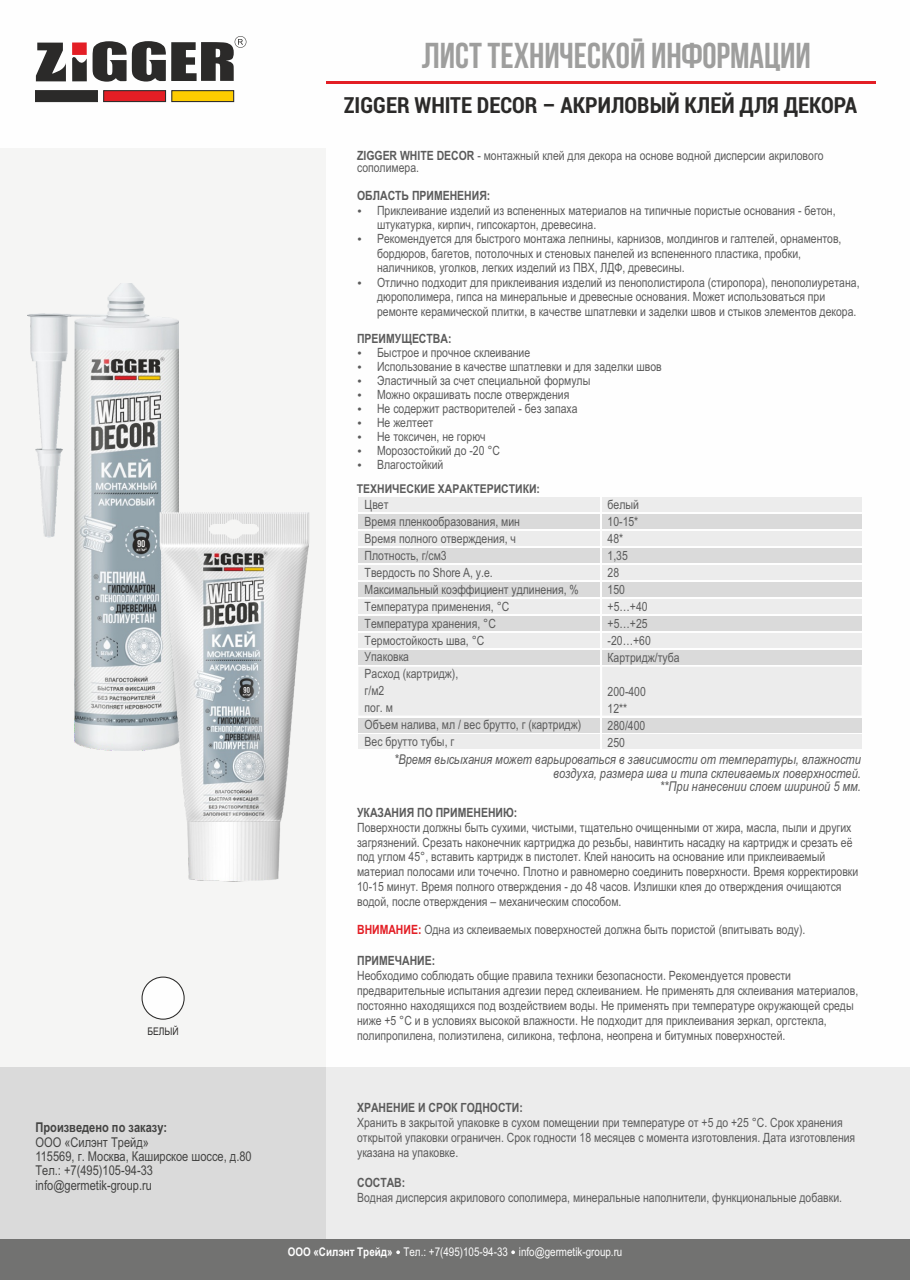
<style>
.page{position:relative;width:910px;height:1280px;background:#fff}
.page>*{position:absolute;margin:0;border:0;box-sizing:border-box;transform-origin:0 0}
.t1{font:36px "Bebas Neue Cyrillic";color:#9e9e9d}
.t2{font:700 22.2px "Roboto Condensed";color:#2b2a29}
.t3{font:italic 13.5px/13px "Arial Narrow";color:#5b5b5b;text-align:right}
.t4{font:13.5px/14.2px "Arial Narrow";color:#434342}
.t5{font:700 13.5px "Arial Narrow";color:#434342}
.t6{font:12.75px/17px "Arial Narrow";color:#5b5b5b}
.t7{font:700 12.75px "Arial Narrow";color:#5b5b5b}
.t8{font:700 12.15px "Arial Narrow";color:#5b5b5b;scale:1.05 1}
.t9{font:12px "Arial Narrow";color:#fefefe}
.t10{font:10.5px "Arial Narrow";color:#2b2a29}
.s1{font-weight:700}
.s2{font-weight:700;color:#e31e25}
</style>
<div class="page">
<div style="left:0;top:148px;width:326px;height:955px;background:#f5f5f4"></div>
<hr style="left:326px;top:81px;width:550px;height:3px;background:#e31e25">
<div style="left:326px;top:1067px;width:584px;height:213px;background:#ececec"></div>
<div style="left:0;top:1067px;width:326px;height:213px;background:#dadada"></div>
<div style="left:0;top:1239px;width:910px;height:41px;background:#727271"></div>
<div style="left:72px;top:42px;width:15px;height:13px;background:#e31e25"></div>
<svg style="left:72px;top:57px;width:15px;height:24px"></svg>
<svg style="left:36px;top:43px;width:30px;height:38px"></svg>
<svg style="left:35px;top:90px;width:200px;height:13px;background:#a06739"></svg>
<svg style="left:93px;top:36px;width:153px;height:46px"></svg>
<svg style="left:396px;top:1250px;width:4px;height:4px"></svg>
<svg style="left:511px;top:1250px;width:4px;height:4px"></svg>
<img style="left:28px;top:284px;width:151px;height:466px">
<img style="left:148px;top:505px;width:161px;height:377px">
<svg style="left:142px;top:976px;width:43px;height:44px"></svg>
<div style="left:358px;top:599px;width:242px;height:15px;background:#ececec"></div>
<div style="left:358px;top:582px;width:242px;height:15px;background:#dadada"></div>
<div style="left:358px;top:565px;width:242px;height:15px;background:#ececec"></div>
<div style="left:358px;top:548px;width:242px;height:15px;background:#dadada"></div>
<div style="left:358px;top:531px;width:242px;height:15px;background:#ececec"></div>
<div style="left:358px;top:514px;width:242px;height:15px;background:#dadada"></div>
<div style="left:358px;top:497px;width:242px;height:15px;background:#ececec"></div>
<div style="left:602px;top:599px;width:259px;height:15px;background:#ececec"></div>
<div style="left:602px;top:582px;width:259px;height:15px;background:#dadada"></div>
<div style="left:602px;top:565px;width:259px;height:15px;background:#ececec"></div>
<div style="left:602px;top:548px;width:259px;height:15px;background:#dadada"></div>
<div style="left:602px;top:531px;width:259px;height:15px;background:#ececec"></div>
<div style="left:602px;top:514px;width:259px;height:15px;background:#dadada"></div>
<div style="left:602px;top:497px;width:259px;height:15px;background:#ececec"></div>
<div style="left:358px;top:616px;width:242px;height:15px;background:#dadada"></div>
<div style="left:358px;top:633px;width:242px;height:15px;background:#ececec"></div>
<div style="left:358px;top:650px;width:242px;height:15px;background:#dadada"></div>
<div style="left:358px;top:734px;width:242px;height:15px;background:#ececec"></div>
<div style="left:358px;top:718px;width:242px;height:14px;background:#dadada"></div>
<div style="left:602px;top:616px;width:259px;height:15px;background:#dadada"></div>
<div style="left:602px;top:633px;width:259px;height:15px;background:#ececec"></div>
<div style="left:602px;top:650px;width:259px;height:15px;background:#dadada"></div>
<div style="left:602px;top:734px;width:259px;height:15px;background:#ececec"></div>
<div style="left:358px;top:667px;width:503px;height:49px;background:#ececec"></div>
<div style="left:602px;top:718px;width:259px;height:14px;background:#dadada"></div>
<p class="t10" style="left:147px;top:1027px;width:33px">БЕЛЫЙ</p>
<p class="t5" style="left:35px;top:1122px;width:133px">Произведено по заказу:</p>
<p class="t4" style="left:35px;top:1136px;width:218px">ООО «Силэнт Трейд»<br>115569, г. Москва, Каширское шоссе, д.80<br>Тел.: +7(495)105-94-33 info@germetik-group.ru</p>
<h1 class="t1" style="left:422px;top:41px;width:391px">ЛИСТ ТЕХНИЧЕСКОЙ ИНФОРМАЦИИ</h1>
<h2 class="t2" style="left:344px;top:90px;width:515px">ZIGGER WHITE DECOR – АКРИЛОВЫЙ КЛЕЙ ДЛЯ ДЕКОРА</h2>
<p class="t6" style="left:357px;top:151px;width:468px;line-height:12.5px"><span class="s1">ZIGGER WHITE DECOR</span> - монтажный клей для декора на основе водной дисперсии акрилового сополимера.</p>
<p class="t7" style="left:357px;top:191px;width:135px">ОБЛАСТЬ ПРИМЕНЕНИЯ:</p>
<p class="t6" style="left:377px;top:204px;width:484px;line-height:14.4px">Приклеивание изделий из вспененных материалов на типичные пористые основания - бетон, штукатурка, кирпич, гипсокартон, древесина.<br>Рекомендуется для быстрого монтажа лепнины, карнизов, молдингов и галтелей, орнаментов, бордюров, багетов, потолочных и стеновых панелей из вспененного пластика, пробки, наличников, уголков, легких изделий из ПВХ, ЛДФ, древесины.<br>Отлично подходит для приклеивания изделий из пенополистирола (стиропора), пенополиуретана, дюрополимера, гипса на минеральные и древесные основания. Может использоваться при ремонте керамической плитки, в качестве шпатлевки и заделки швов и стыков элементов декора.</p>
<p class="t7" style="left:357px;top:333px;width:96px">ПРЕИМУЩЕСТВА:</p>
<p class="t6" style="left:377px;top:345px;width:155px">Быстрое и прочное склеивание</p>
<p class="t6" style="left:377px;top:387px;width:194px">Можно окрашивать после отверждения</p>
<p class="t6" style="left:377px;top:429px;width:110px">Не токсичен, не горюч</p>
<p class="t6" style="left:377px;top:360px;width:286px;line-height:14.1px">Использование в качестве шпатлевки и для заделки швов<br>Эластичный за счет специальной формулы</p>
<p class="t6" style="left:377px;top:401px;width:202px">Не содержит растворителей - без запаха</p>
<p class="t6" style="left:377px;top:415px;width:58px">Не желтеет</p>
<p class="t6" style="left:377px;top:444px;width:125px;line-height:14.1px">Морозостойкий до -20 °C<br>Влагостойкий</p>
<p class="t8" style="left:357px;top:484px;width:176px">ТЕХНИЧЕСКИЕ ХАРАКТЕРИСТИКИ:</p>
<p class="t6" style="left:365px;top:498px;width:218px">Цвет<br>Время пленкообразования, мин<br>Время полного отверждения, ч<br>Плотность, г/см3<br>Твердость по Shore A, у.е.<br>Максимальный коэффициент удлинения, %<br>Температура применения, °C<br>Температура хранения, °C<br>Термостойкость шва, °C<br>Упаковка<br>Расход (картридж),<br>г/м2<br>пог. м<br>Объем налива, мл / вес брутто, г (картридж)<br>Вес брутто тубы, г</p>
<p class="t6" style="left:608px;top:498px;width:73px">белый<br>10-15*<br>48*<br>1,35<br>28<br>150<br>+5…+40 +5…+25 -20…+60<br>Картридж/туба</p>
<p class="t6" style="left:608px;top:684px;width:40px">200-400<br>12**<br>280/400<br>250</p>
<p class="t3" style="left:394px;top:754px;width:468px">*Время высыхания может варьироваться в зависимости от температуры, влажности воздуха, размера шва и типа склеиваемых поверхностей.<br>**При нанесении слоем шириной 5 мм.</p>
<p class="t7" style="left:357px;top:807px;width:162px">УКАЗАНИЯ ПО ПРИМЕНЕНИЮ:</p>
<p class="t6" style="left:357px;top:821px;width:503px;line-height:14.9px">Поверхности должны быть сухими, чистыми, тщательно очищенными от жира, масла, пыли и других загрязнений. Срезать наконечник картриджа до резьбы, навинтить насадку на картридж и срезать её под углом 45°, вставить картридж в пистолет. Клей наносить на основание или приклеиваемый материал полосами или точечно. Плотно и равномерно соединить поверхности. Время корректировки 10-15 минут. Время полного отверждения - до 48 часов. Излишки клея до отверждения очищаются водой, после отверждения – механическим способом.</p>
<p class="t6" style="left:357px;top:922px;width:450px"><span class="s2">ВНИМАНИЕ:</span> Одна из склеиваемых поверхностей должна быть пористой (впитывать воду).</p>
<p class="t7" style="left:357px;top:956px;width:80px">ПРИМЕЧАНИЕ:</p>
<p class="t6" style="left:357px;top:969px;width:503px;line-height:14.9px">Необходимо соблюдать общие правила техники безопасности. Рекомендуется провести предварительные испытания адгезии перед склеиванием. Не применять для склеивания материалов, постоянно находящихся под воздействием воды. Не применять при температуре окружающей среды ниже +5 °C и в условиях высокой влажности. Не подходит для приклеивания зеркал, оргстекла, полипропилена, полиэтилена, силикона, тефлона, неопрена и битумных поверхностей.</p>
<p class="t7" style="left:357px;top:1103px;width:167px">ХРАНЕНИЕ И СРОК ГОДНОСТИ:</p>
<p class="t6" style="left:357px;top:1116px;width:500px;line-height:14.9px">Хранить в закрытой упаковке в сухом помещении при температуре от +5 до +25 °C. Срок хранения открытой упаковки ограничен. Срок годности 18 месяцев с момента изготовления. Дата изготовления указана на упаковке.</p>
<p class="t7" style="left:357px;top:1177px;width:50px">СОСТАВ:</p>
<p class="t6" style="left:357px;top:1190px;width:486px">Водная дисперсия акрилового сополимера, минеральные наполнители, функциональные добавки.</p>
<p class="t9" style="left:288px;top:1248px;width:336px"><span class="s1">ООО «Силэнт Трейд»</span> Тел.: +7(495)105-94-33 info@germetik-group.ru</p>
</div>
